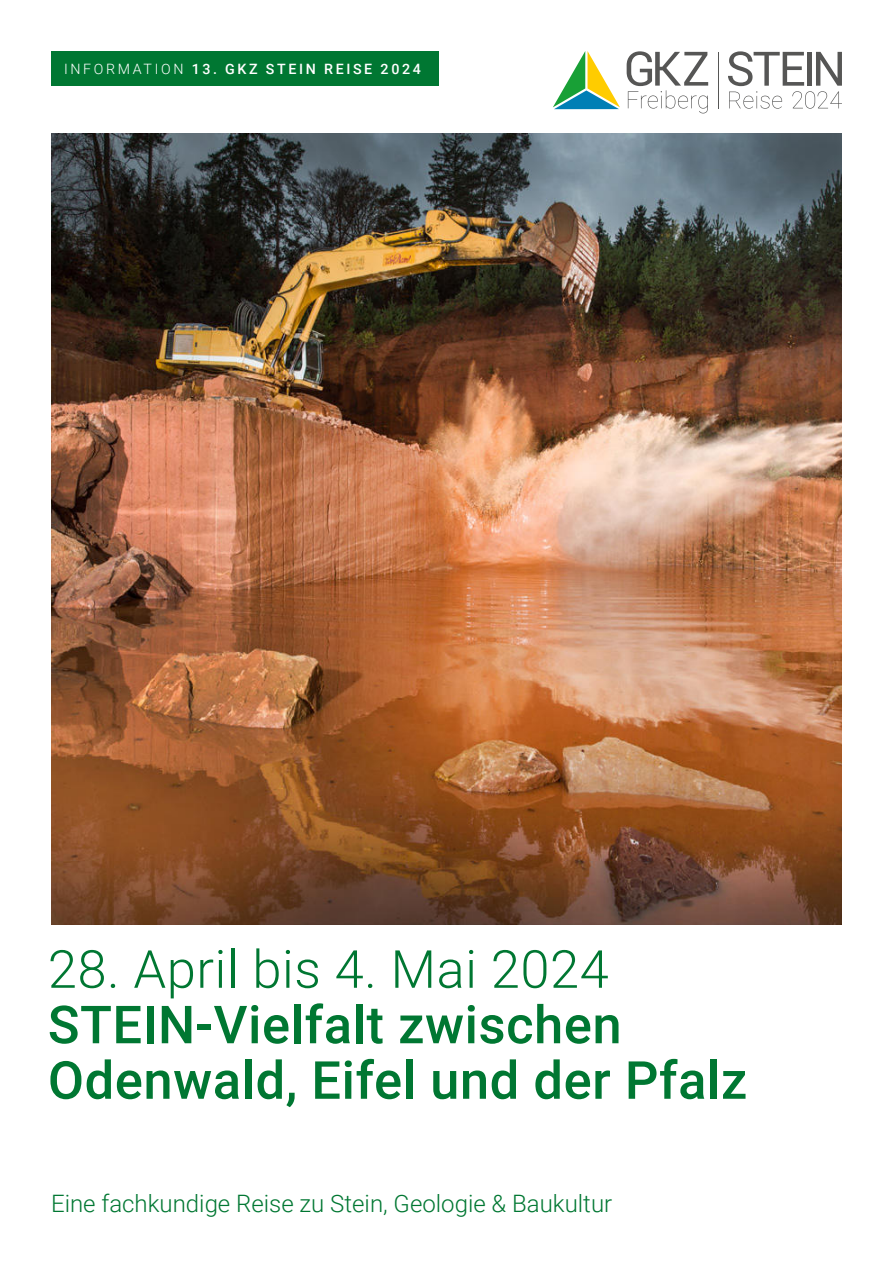
<style>
.page{position:relative;width:893px;height:1263px;background:#fff}
.page>*{position:absolute;margin:0;border:0;box-sizing:border-box;transform-origin:0 0}
.t1{font:500 52.5px/55.5px "Roboto";letter-spacing:.01em;color:#007732}
.t2{font:300 52.5px "Roboto";letter-spacing:.01em;color:#007732}
.t3{font:300 24px "Roboto";color:#007732}
.t4{font:500 14.25px "Roboto";letter-spacing:.185em;color:#fff}
.s1{font-weight:300}
</style>
<div class="page">
<img style="left:51px;top:134px;width:791px;height:791px">
<div style="left:51px;top:51px;width:387px;height:35px;background:#007732"></div>
<svg style="left:627px;top:51px;width:81px;height:62px"></svg>
<svg style="left:553px;top:51px;width:67px;height:58px"></svg>
<hr style="left:718px;top:52px;width:1px;height:56px;background:#565655">
<svg style="left:728px;top:51px;width:114px;height:58px"></svg>
<p class="t4" style="left:64px;top:63px;width:358px"><span class="s1">INFORMATION</span> 13. GKZ STEIN REISE 2024</p>
<p class="t2" style="left:48px;top:946px;width:562px">28. April bis 4. Mai 2024</p>
<p class="t1" style="left:48px;top:1001px;width:701px">STEIN-Vielfalt zwischen<br>Odenwald, Eifel und der Pfalz</p>
<p class="t3" style="left:51px;top:1193px;width:563px">Eine fachkundige Reise zu Stein, Geologie &amp; Baukultur</p>
</div>
